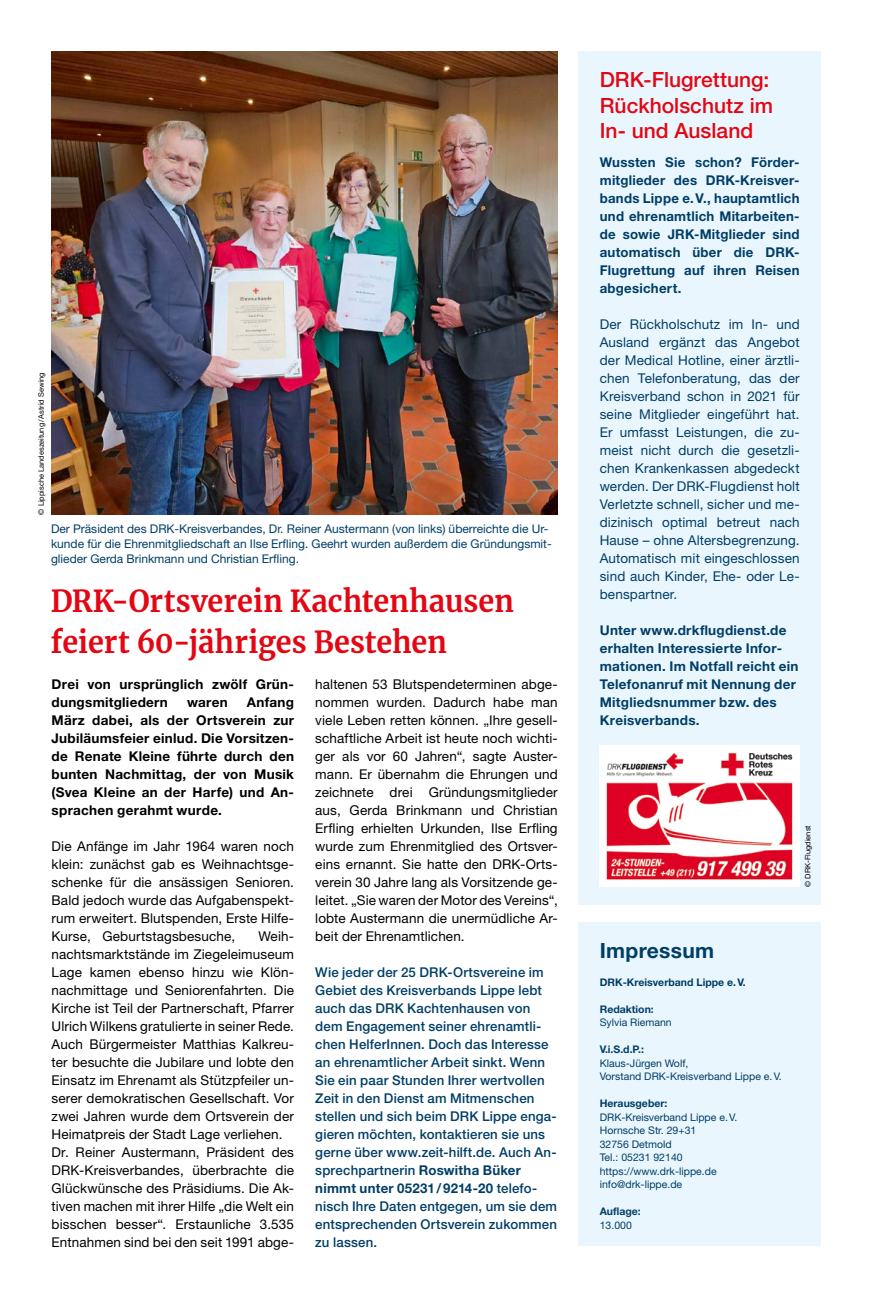
<style>
.page{position:relative;width:872px;height:1297px;background:#fff}
.page>*{position:absolute;margin:0;border:0;box-sizing:border-box;transform-origin:0 0}
.MGB_Headline{font:700 30px/40.5px "Merriweather";color:#e30613;scale:.96 1}
.MGB_Headline-2{font:500 21px/25.5px "Helvetica Neue LT Pro";color:#e30613}
.t1{font:700 21px "Helvetica Neue LT Pro";letter-spacing:.015em;color:#003e66}
.MGB_Copy{font:13.5px/18px "Helvetica Neue LT Pro";letter-spacing:.01em;color:#000;text-align:justify}
.MGB_Info{font:500 13.5px/18px "Helvetica Neue LT Pro";letter-spacing:.015em;color:#003e66}
.MGB_Copy-2{font:13.5px/18px "Helvetica Neue LT Pro";letter-spacing:.01em;color:#003e66;text-align:justify}
.MGB_Copy-3{font:700 13.5px/18px "Helvetica Neue LT Pro";letter-spacing:.02em;color:#000}
.MGB_Copy-4{font:700 13.5px/18px "Helvetica Neue LT Pro";letter-spacing:.02em;color:#003e66;text-align:justify}
.MGB_Info-2{font:700 13.5px/18px "Helvetica Neue LT Pro";letter-spacing:.02em;color:#003e66}
.MGB_BU{font:12px/15px "Helvetica Neue LT Pro";color:#003e66}
.MGB_Impressum{font:10.5px/13.5px "Helvetica Neue LT Pro";color:#003e66}
.MGB_Impressum-2{font:700 10.5px "Helvetica Neue LT Pro";color:#003e66}
.MGB_Fotocredits{font:7.5px "Helvetica Neue LT Pro";color:#000}
.s1{font-weight:700}
</style>
<div class="page">
<div style="left:578px;top:51px;width:243px;height:854px;background:#eaf6fe"></div>
<div style="left:578px;top:923px;width:243px;height:323px;background:#eaf6fe"></div>
<img style="left:51px;top:51px;width:506px;height:463px">
<img style="left:600px;top:746px;width:199px;height:141px">
<p class="MGB_Fotocredits" style="left:37px;top:514px;width:144px;rotate:-90deg">© Lippische Landeszeitung/Astrid Sewing</p>
<p class="MGB_BU" style="left:51px;top:520px;width:502px">Der Präsident des DRK-Kreisverbandes, Dr. Reiner Austermann (von links) überreichte die Ur&shy;kunde für die Ehrenmitgliedschaft an Ilse Erfling. Geehrt wurden außerdem die Gründungsmit&shy;glieder Gerda Brinkmann und Christian Erfling.</p>
<p class="MGB_Headline" style="left:51px;top:580px;width:484px">DRK-Ortsverein Kachtenhausen feiert 60-jähriges Bestehen</p>
<p class="MGB_Copy-3" style="left:52px;top:674px;width:244px">Drei von ursprünglich zwölf Grün&shy;dungsmitgliedern</p>
<p class="MGB_Copy" style="left:315px;top:674px;width:244px">haltenen 53 Blutspendeterminen abge&shy;nommen wurden. Dadurch habe man viele Leben retten können. „Ihre gesell&shy;schaftliche Arbeit ist heute noch wichti&shy;ger als vor 60 Jahren“, sagte Auster&shy;mann. Er übernahm die Ehrungen und zeichnete drei Gründungsmitglieder aus, Gerda Brinkmann und Christian Erfling erhielten Urkunden, Ilse Erfling wurde zum Ehrenmitglied des Ortsver&shy;eins ernannt. Sie hatte den DRK-Orts&shy;verein 30 Jahre lang als Vorsitzende ge&shy;leitet. „Sie waren der Motor des Vereins“, lobte Austermann die unermüdliche Ar&shy;beit der Ehrenamtlichen.</p>
<p class="MGB_Info" style="left:315px;top:963px;width:243px">Wie jeder der 25 DRK-Ortsvereine im Gebiet des Kreisverbands Lippe lebt auch das DRK Kachtenhausen von dem Engagement seiner ehrenamtli&shy;chen HelferInnen. Doch das Interesse an ehrenamtlicher Arbeit sinkt. Wenn Sie ein paar Stunden Ihrer wertvollen Zeit in den Dienst am Mitmenschen stellen und sich beim DRK Lippe enga&shy;gieren möchten, kontaktieren sie uns gerne über www.zeit-hilft.de. Auch An&shy;sprechpartnerin <span class="s1">Roswitha Büker nimmt unter 05231/9214-20</span> telefo&shy;nisch Ihre Daten entgegen, um sie dem entsprechenden Ortsverein zukommen zu lassen.</p>
<p class="MGB_Copy-3" style="left:52px;top:692px;width:244px;text-align:justify;text-indent:195px">Anfang März dabei, als der Ortsverein zur Jubiläumsfeier einlud. Die Vorsitzen&shy;de Renate Kleine führte durch den bunten Nachmittag, der von Musik (Svea Kleine an der Harfe) und An&shy;sprachen gerahmt wurde.</p>
<p class="MGB_Copy" style="left:52px;top:836px;width:244px">Die Anfänge im Jahr 1964 waren noch klein: zunächst gab es Weihnachtsge&shy;schenke für die ansässigen Senioren.<br>Bald jedoch wurde das Aufgabenspekt&shy;rum erweitert. Blutspenden, Erste Hilfe-Kurse, Geburtstagsbesuche,</p>
<p class="MGB_Copy-3" style="left:187px;top:692px;width:42px">waren</p>
<p class="MGB_Copy" style="left:52px;top:926px;width:244px;text-indent:207px">Weih&shy;nachtsmarktstände im Ziegeleimuseum Lage kamen ebenso hinzu wie Klön&shy;nachmittage und Seniorenfahrten. Die Kirche ist Teil der Partnerschaft, Pfarrer Ulrich Wilkens gratulierte in seiner Rede.<br>Auch Bürgermeister Matthias Kalkreu&shy;ter besuchte die Jubilare und lobte den Einsatz im Ehrenamt als Stützpfeiler un&shy;serer demokratischen Gesellschaft. Vor zwei Jahren wurde dem Ortsverein der Heimatpreis der Stadt Lage verliehen.</p>
<p class="MGB_Copy" style="left:52px;top:1142px;width:244px">Dr. Reiner Austermann, Präsident des DRK-Kreisverbandes, überbrachte die Glückwünsche des Präsidiums. Die Ak&shy;tiven machen mit ihrer Hilfe „die Welt ein bisschen besser“. Erstaunliche 3.535<br>Entnahmen sind bei den seit 1991 abge-</p>
<p class="MGB_Headline-2" style="left:600px;top:67px;width:175px">DRK-Flugrettung:<br>Rückholschutz im<br>In- und Ausland</p>
<p class="MGB_Copy-4" style="left:600px;top:152px;width:201px">Wussten Sie schon? Förder&shy;mitglieder des DRK-Kreisver&shy;bands Lippe e.V., hauptamtlich und ehrenamtlich Mitarbeiten&shy;de sowie JRK-Mitglieder sind automatisch über die DRK-Flugrettung auf ihren Reisen abgesichert.</p>
<p class="MGB_Copy-2" style="left:600px;top:314px;width:201px">Der Rückholschutz im In- und Ausland ergänzt das Angebot der Medical Hotline, einer ärztli&shy;chen Telefonberatung, das der Kreisverband schon in 2021 für seine Mitglieder eingeführt hat.<br>Er umfasst Leistungen, die zu&shy;meist nicht durch die gesetzli&shy;chen Krankenkassen abgedeckt werden. Der DRK-Flugdienst holt Verletzte schnell, sicher und me&shy;dizinisch optimal betreut nach Hause – ohne Altersbegrenzung.<br>Automatisch mit eingeschlossen sind auch Kinder, Ehe- oder Le&shy;benspartner.</p>
<p class="MGB_Info-2" style="left:600px;top:620px;width:200px">Unter www.drkflugdienst.de erhalten Interessierte Infor&shy;mationen. Im Notfall reicht ein<br>Telefonanruf mit Nennung der<br>Mitgliedsnummer bzw. des<br>Kreisverbands.</p>
<p class="t1" style="left:600px;top:937px;width:116px">Impressum</p>
<p class="MGB_Impressum-2" style="left:600px;top:975px;width:147px">DRK-Kreisverband Lippe e.V.</p>
<p class="MGB_Impressum-2" style="left:600px;top:1002px;width:56px">Redaktion:</p>
<p class="MGB_Impressum" style="left:600px;top:1015px;width:73px">Sylvia Riemann</p>
<p class="MGB_Impressum-2" style="left:600px;top:1043px;width:46px">V.i.S.d.P.:</p>
<p class="MGB_Impressum" style="left:600px;top:1056px;width:184px">Klaus-Jürgen Wolf,<br>Vorstand DRK-Kreisverband Lippe e.V.</p>
<p class="MGB_Impressum-2" style="left:600px;top:1097px;width:69px">Herausgeber:</p>
<p class="MGB_Impressum" style="left:600px;top:1110px;width:139px">DRK-Kreisverband Lippe e.V.</p>
<p class="MGB_Impressum" style="left:600px;top:1123px;width:98px">Hornsche Str. 29+31</p>
<p class="MGB_Impressum" style="left:600px;top:1137px;width:73px">32756 Detmold</p>
<p class="MGB_Impressum" style="left:600px;top:1150px;width:84px">Tel.: 05231 92140</p>
<p class="MGB_Impressum" style="left:600px;top:1164px;width:118px">https://www.drk-lippe.de</p>
<p class="MGB_Impressum" style="left:600px;top:1177px;width:84px">info@drk-lippe.de</p>
<p class="MGB_Impressum-2" style="left:600px;top:1205px;width:43px">Auflage:</p>
<p class="MGB_Impressum" style="left:600px;top:1218px;width:34px">13.000</p>
<p class="MGB_Fotocredits" style="left:803px;top:887px;width:63px;rotate:-90deg">© DRK-Flugdienst</p>
</div>
